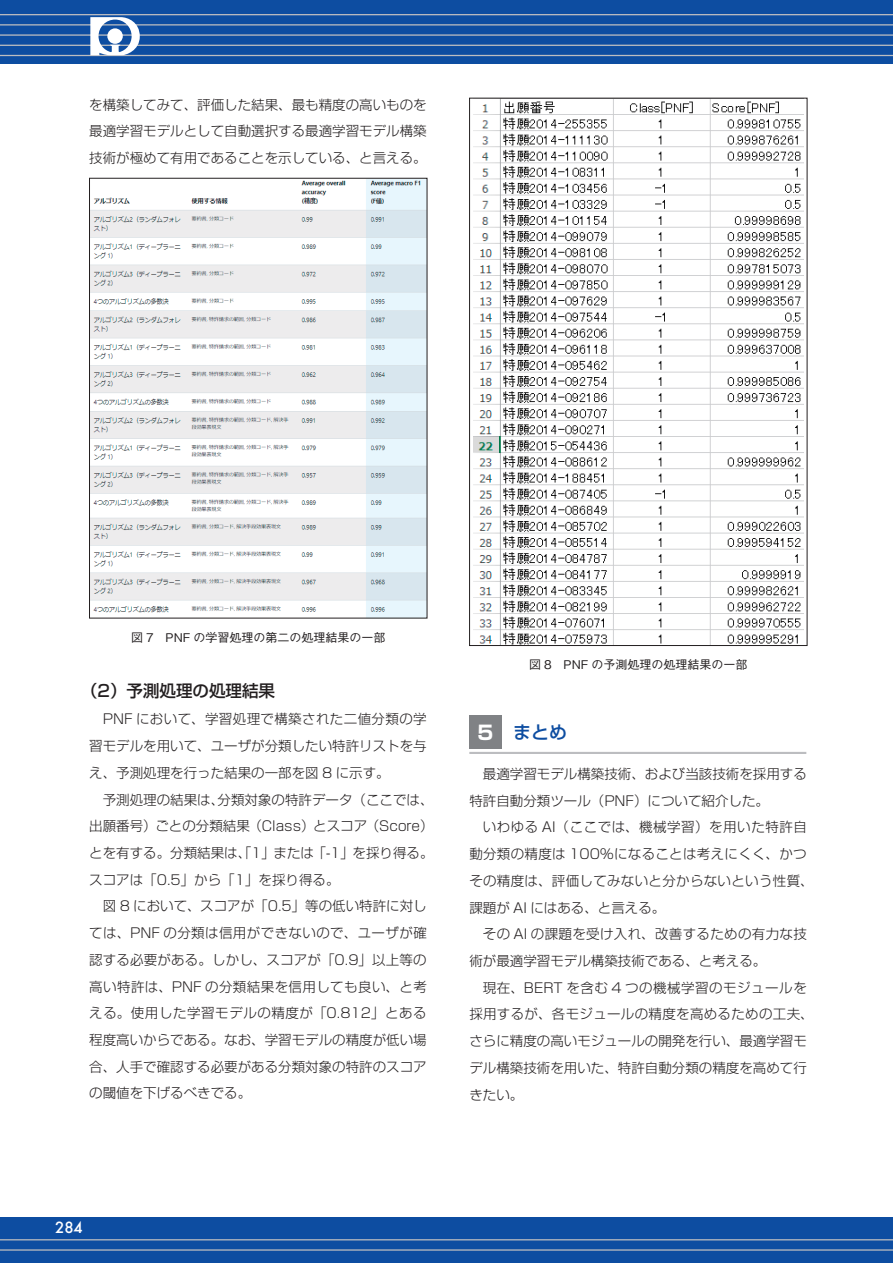
<style>
.page{position:relative;width:893px;height:1263px;background:#fff}
.page>*{position:absolute;margin:0;border:0;box-sizing:border-box;transform-origin:0 0}
.本文{font:700 19.5px "Shin Go Pr 5";color:#fff}
.見出し_大{font:500 18px "Shin Go Pro";color:#0d4da1}
.見出し_中{font:500 16.5px "Shin Go Pr 5";color:#231f20}
.t1{font:500 15px "Futura";color:#fff}
.本文-2{font:300 13.5px/26.7px "Shin Go Pr 5";color:#231f20;text-align:justify}
.本文-3{font:300 13.5px/26.7px "Shin Go Pr 5";letter-spacing:.025em;color:#231f20}
.t2{font:500 12px "Gothic BBB Pro";color:#231f20}
</style>
<div class="page">
<div style="left:0;top:0;width:893px;height:64px;background:#0d4da1"></div>
<div style="left:0;top:1217px;width:893px;height:46px;background:#0d4da1"></div>
<hr style="left:0;top:14px;width:893px;height:1px;background:#bcbdc0">
<hr style="left:0;top:24px;width:893px;height:2px;background:#bcbdc0">
<hr style="left:0;top:34px;width:893px;height:2px;background:#bcbdc0">
<hr style="left:0;top:45px;width:893px;height:1px;background:#bcbdc0">
<hr style="left:0;top:55px;width:893px;height:1px;background:#bcbdc0">
<hr style="left:0;top:1239px;width:893px;height:1px;background:#bcbdc0">
<hr style="left:0;top:1249px;width:893px;height:2px;background:#bcbdc0">
<svg style="left:90px;top:17px;width:50px;height:38px"></svg>
<img style="left:91px;top:180px;width:334px;height:436px">
<div style="left:89px;top:178px;width:338px;height:440px;border:1px solid #231f20"></div>
<img style="left:474px;top:100px;width:329px;height:544px">
<div style="left:469px;top:716px;width:33px;height:33px;background:#808285"></div>
<hr style="left:469px;top:752px;width:337px;height:2px;background:#bcbdc0">
<p class="本文-2" style="left:89px;top:90px;width:339px">を構築してみて、評価した結果、最も精度の高いものを最適学習モデルとして自動選択する最適学習モデル構築技術が極めて有用であることを示している、と言える。</p>
<p class="t2" style="left:131px;top:628px;width:256px">図 7　PNF の学習処理の第二の処理結果の一部</p>
<p class="見出し_中" style="left:81px;top:677px;width:196px">（2）予測処理の処理結果</p>
<p class="本文-2" style="left:89px;top:705px;width:339px;text-indent:14px">PNF において、学習処理で構築された二値分類の学習モデルを用いて、ユーザが分類したい特許リストを与え、予測処理を行った結果の一部を図 8 に示す。</p>
<p class="本文-2" style="left:89px;top:785px;width:346px;text-indent:14px">予測処理の結果は、分類対象の特許データ（ここでは、出願番号）ごとの分類結果（Class）とスコア（Score）とを有する。分類結果は、「1」または「-1」を採り得る。スコアは「0.5」から「1」を採り得る。</p>
<p class="本文-2" style="left:89px;top:892px;width:339px;text-indent:14px">図 8 において、スコアが「0.5」等の低い特許に対しては、PNF の分類は信用ができないので、ユーザが確認する必要がある。しかし、スコアが「0.9」以上等の高い特許は、PNF の分類結果を信用しても良い、と考える。使用した学習モデルの精度が「0.812」とある程度高いからである。なお、学習モデルの精度が低い場合、人手で確認する必要がある分類対象の特許のスコアの閾値を下げるべきでる。</p>
<p class="t2" style="left:529px;top:655px;width:220px">図 8　PNF の予測処理の処理結果の一部</p>
<p class="本文" style="left:478px;top:717px;width:17px">5</p>
<p class="見出し_大" style="left:513px;top:718px;width:55px">まとめ</p>
<p class="本文-2" style="left:469px;top:759px;width:339px;text-indent:14px">最適学習モデル構築技術、および当該技術を採用する特許自動分類ツール（PNF）について紹介した。</p>
<p class="本文-3" style="left:469px;top:813px;width:346px;text-indent:14px">いわゆる AI（ここでは、機械学習）を用いた特許自動分類の精度は 100％になることは考えにくく、かつその精度は、評価してみないと分からないという性質、課題が AI にはある、と言える。</p>
<p class="本文-2" style="left:469px;top:919px;width:339px;text-indent:14px">その AI の課題を受け入れ、改善するための有力な技術が最適学習モデル構築技術である、と考える。</p>
<p class="本文-2" style="left:469px;top:973px;width:346px;text-align:left;text-indent:14px">現在、BERT を含む 4 つの機械学習のモジュールを採用するが、各モジュールの精度を高めるための工夫、さらに精度の高いモジュールの開発を行い、最適学習モデル構築技術を用いた、特許自動分類の精度を高めて行きたい。</p>
<p class="t1" style="left:55px;top:1217px;width:29px">284</p>
</div>
